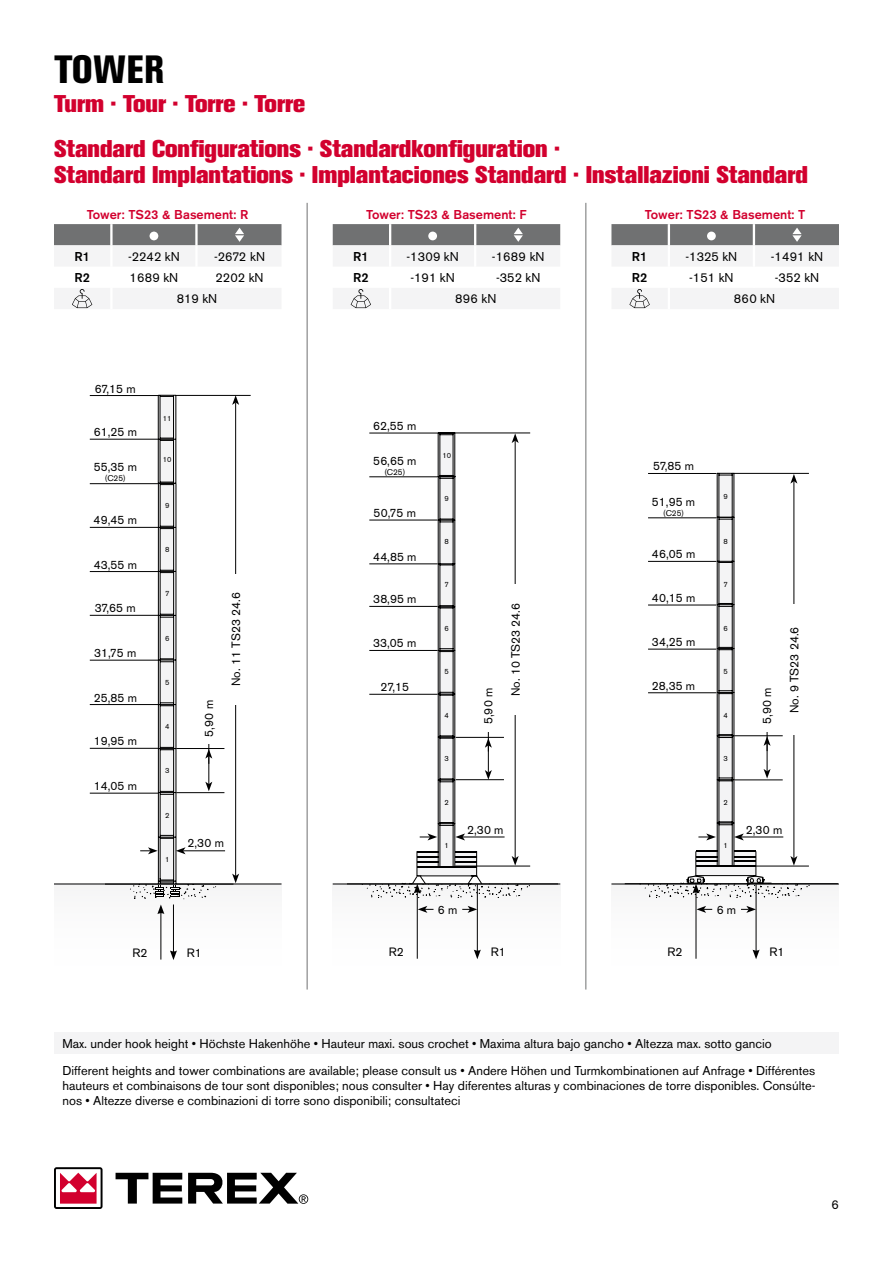
<style>
.page{position:relative;width:893px;height:1263px;background:#fff}
.page>*{position:absolute;margin:0;border:0;box-sizing:border-box;transform-origin:0 0}
.t1{font:800 condensed 39px "Akzidenz Grotesk BE";color:#000}
.t2{font:800 24px/25.5px "Akzidenz Grotesk BE";color:#d2002e}
.t3{font:12.75px/21.3px "Akzidenz Grotesk BE";color:#000}
.t4{font:500 12.75px "Akzidenz Grotesk BE";color:#d2002e}
.t5{font:500 12.75px "Akzidenz Grotesk BE";color:#000}
.t6{font:12px "Akzidenz Grotesk BE";color:#000}
.t7{font:8.25px "Akzidenz Grotesk BE";color:#000}
.t8{font:7.5px "Akzidenz Grotesk BE";color:#000}
</style>
<div class="page">
<hr style="left:54px;top:883px;width:227px;height:1px;background:#000">
<hr style="left:611px;top:883px;width:228px;height:1px;background:#000">
<hr style="left:333px;top:883px;width:227px;height:1px;background:#000">
<div style="left:158px;top:395px;width:18px;height:489px;background:#f4f4f5"></div>
<svg style="left:54px;top:1167px;width:49px;height:42px"></svg>
<svg style="left:116px;top:1173px;width:66px;height:30px"></svg>
<svg style="left:188px;top:1173px;width:120px;height:31px"></svg>
<svg style="left:611px;top:224px;width:228px;height:42px"></svg>
<div style="left:612px;top:288px;width:227px;height:21px;background:#f4f4f5"></div>
<svg style="left:54px;top:224px;width:227px;height:85px"></svg>
<svg style="left:333px;top:224px;width:227px;height:85px"></svg>
<hr style="left:90px;top:660px;width:68px;height:1px;background:#000">
<hr style="left:90px;top:793px;width:68px;height:1px;background:#000">
<hr style="left:90px;top:615px;width:68px;height:1px;background:#000">
<hr style="left:90px;top:748px;width:68px;height:1px;background:#000">
<hr style="left:90px;top:571px;width:68px;height:1px;background:#000">
<hr style="left:90px;top:704px;width:68px;height:1px;background:#000">
<hr style="left:90px;top:527px;width:68px;height:1px;background:#000">
<hr style="left:90px;top:439px;width:68px;height:1px;background:#000">
<hr style="left:90px;top:395px;width:68px;height:1px;background:#000">
<hr style="left:90px;top:483px;width:68px;height:1px;background:#000">
<hr style="left:176px;top:395px;width:75px;height:1px;background:#000">
<hr style="left:235px;top:402px;width:1px;height:474px;background:#000">
<svg style="left:232px;top:395px;width:7px;height:10px"></svg>
<svg style="left:234px;top:873px;width:5px;height:10px"></svg>
<div style="left:228px;top:574px;width:15px;height:130px;background:#fff"></div>
<hr style="left:160px;top:912px;width:1px;height:47px;background:#000">
<svg style="left:157px;top:904px;width:7px;height:10px"></svg>
<hr style="left:173px;top:904px;width:1px;height:49px;background:#000">
<svg style="left:170px;top:950px;width:7px;height:10px"></svg>
<svg style="left:697px;top:906px;width:15px;height:7px"></svg>
<svg style="left:741px;top:906px;width:15px;height:7px"></svg>
<svg style="left:418px;top:906px;width:15px;height:7px"></svg>
<svg style="left:462px;top:906px;width:15px;height:7px"></svg>
<hr style="left:696px;top:891px;width:1px;height:68px;background:#000">
<hr style="left:417px;top:891px;width:1px;height:68px;background:#000">
<hr style="left:756px;top:884px;width:1px;height:68px;background:#000">
<svg style="left:752px;top:949px;width:8px;height:10px"></svg>
<hr style="left:477px;top:884px;width:1px;height:68px;background:#000">
<svg style="left:474px;top:949px;width:7px;height:10px"></svg>
<hr style="left:307px;top:203px;width:1px;height:786px;background:#707172">
<hr style="left:586px;top:203px;width:1px;height:786px;background:#707172">
<svg style="left:104px;top:483px;width:130px;height:416px"></svg>
<svg style="left:155px;top:885px;width:25px;height:12px"></svg>
<div style="left:54px;top:1032px;width:785px;height:21px;background:#f4f4f5"></div>
<svg style="left:159px;top:438px;width:17px;height:3px"></svg>
<svg style="left:158px;top:482px;width:18px;height:2px"></svg>
<hr style="left:158px;top:395px;width:1px;height:88px;background:#000">
<hr style="left:176px;top:395px;width:1px;height:88px;background:#000">
<hr style="left:160px;top:395px;width:1px;height:88px;background:#000">
<hr style="left:173px;top:395px;width:1px;height:88px;background:#000">
<svg style="left:158px;top:395px;width:18px;height:2px"></svg>
<svg style="left:346px;top:432px;width:213px;height:466px"></svg>
<svg style="left:624px;top:473px;width:214px;height:425px"></svg>
<h1 class="t1" style="left:54px;top:47px;width:112px">TOWER</h1>
<h2 class="t2" style="left:54px;top:91px;width:253px">Turm · Tour · Torre · Torre</h2>
<h2 class="t2" style="left:54px;top:136px;width:755px">Standard Configurations · Standardkonfiguration ·<br>Standard Implantations · Implantaciones Standard · Installazioni Standard</h2>
<p class="t4" style="left:87px;top:206px;width:163px">Tower: TS23 &amp; Basement: R</p>
<p class="t5" style="left:74px;top:249px;width:17px">R1</p>
<p class="t3" style="left:128px;top:246px;width:53px">-2242 kN</p>
<p class="t3" style="left:214px;top:246px;width:53px">-2672 kN</p>
<p class="t5" style="left:74px;top:270px;width:17px">R2</p>
<p class="t3" style="left:130px;top:267px;width:50px">1689 kN</p>
<p class="t3" style="left:177px;top:267px;width:88px;text-indent:39px">2202 kN<br>819 kN</p>
<p class="t6" style="left:95px;top:381px;width:43px">67,15 m</p>
<p class="t6" style="left:94px;top:425px;width:45px">61,25 m</p>
<p class="t6" style="left:94px;top:460px;width:45px">55,35 m</p>
<p class="t7" style="left:105px;top:474px;width:22px">(C25)</p>
<p class="t6" style="left:94px;top:513px;width:45px">49,45 m</p>
<p class="t6" style="left:94px;top:557px;width:45px">43,55 m</p>
<p class="t6" style="left:95px;top:601px;width:43px">37,65 m</p>
<p class="t6" style="left:94px;top:646px;width:44px">31,75 m</p>
<p class="t6" style="left:94px;top:690px;width:45px">25,85 m</p>
<p class="t6" style="left:94px;top:734px;width:45px">19,95 m</p>
<p class="t6" style="left:94px;top:779px;width:45px">14,05 m</p>
<p class="t8" style="left:163px;top:414px;width:10px">11</p>
<p class="t8" style="left:163px;top:455px;width:10px">10</p>
<p class="t8" style="left:165px;top:501px;width:6px">9</p>
<p class="t8" style="left:165px;top:545px;width:6px">8</p>
<p class="t8" style="left:165px;top:589px;width:6px">7</p>
<p class="t8" style="left:165px;top:634px;width:6px">6</p>
<p class="t8" style="left:165px;top:678px;width:6px">5</p>
<p class="t8" style="left:165px;top:722px;width:6px">4</p>
<p class="t8" style="left:165px;top:766px;width:6px">3</p>
<p class="t8" style="left:165px;top:811px;width:6px">2</p>
<p class="t8" style="left:165px;top:855px;width:6px">1</p>
<p class="t6" style="left:202px;top:737px;width:38px;rotate:-90deg">5,90 m</p>
<p class="t6" style="left:229px;top:686px;width:95px;rotate:-90deg">No. 11 TS23 24.6</p>
<p class="t6" style="left:188px;top:836px;width:38px">2,30 m</p>
<p class="t6" style="left:132px;top:946px;width:16px">R2</p>
<p class="t6" style="left:187px;top:946px;width:16px">R1</p>
<p class="t4" style="left:366px;top:206px;width:162px">Tower: TS23 &amp; Basement: F</p>
<p class="t5" style="left:353px;top:249px;width:17px">R1</p>
<p class="t3" style="left:406px;top:246px;width:54px">-1309 kN</p>
<p class="t3" style="left:492px;top:246px;width:54px">-1689 kN</p>
<p class="t5" style="left:353px;top:270px;width:17px">R2</p>
<p class="t3" style="left:410px;top:267px;width:46px">-191 kN</p>
<p class="t3" style="left:455px;top:267px;width:87px;text-indent:41px">-352 kN<br>896 kN</p>
<p class="t6" style="left:373px;top:419px;width:45px">62,55 m</p>
<p class="t6" style="left:373px;top:453px;width:45px">56,65 m</p>
<p class="t7" style="left:384px;top:467px;width:22px">(C25)</p>
<p class="t6" style="left:374px;top:506px;width:44px">50,75 m</p>
<p class="t6" style="left:373px;top:549px;width:45px">44,85 m</p>
<p class="t8" style="left:442px;top:451px;width:10px">10</p>
<p class="t8" style="left:445px;top:493px;width:6px">9</p>
<p class="t8" style="left:445px;top:537px;width:6px">8</p>
<p class="t4" style="left:645px;top:206px;width:162px">Tower: TS23 &amp; Basement: T</p>
<p class="t5" style="left:632px;top:249px;width:17px">R1</p>
<p class="t3" style="left:685px;top:246px;width:53px">-1325 kN</p>
<p class="t3" style="left:771px;top:246px;width:54px">-1491 kN</p>
<p class="t5" style="left:632px;top:270px;width:17px">R2</p>
<p class="t3" style="left:689px;top:267px;width:46px">-151 kN</p>
<p class="t3" style="left:734px;top:267px;width:87px;text-indent:41px">-352 kN<br>860 kN</p>
<p class="t6" style="left:653px;top:459px;width:43px">57,85 m</p>
<p class="t6" style="left:652px;top:494px;width:45px">51,95 m</p>
<p class="t7" style="left:663px;top:508px;width:22px">(C25)</p>
<p class="t6" style="left:652px;top:547px;width:45px">46,05 m</p>
<p class="t8" style="left:723px;top:491px;width:6px">9</p>
<p class="t8" style="left:723px;top:537px;width:6px">8</p>
<p class="t8" style="left:445px;top:580px;width:6px">7</p>
<p class="t8" style="left:723px;top:580px;width:6px">7</p>
<p class="t6" style="left:373px;top:592px;width:45px">38,95 m</p>
<p class="t6" style="left:652px;top:591px;width:45px">40,15 m</p>
<p class="t6" style="left:508px;top:696px;width:95px;rotate:-90deg">No. 10 TS23 24.6</p>
<p class="t8" style="left:445px;top:624px;width:6px">6</p>
<p class="t8" style="left:723px;top:624px;width:6px">6</p>
<p class="t6" style="left:373px;top:636px;width:45px">33,05 m</p>
<p class="t6" style="left:652px;top:635px;width:45px">34,25 m</p>
<p class="t8" style="left:445px;top:667px;width:6px">5</p>
<p class="t8" style="left:723px;top:667px;width:6px">5</p>
<p class="t6" style="left:380px;top:680px;width:30px">27,15</p>
<p class="t6" style="left:652px;top:678px;width:45px">28,35 m</p>
<p class="t6" style="left:481px;top:724px;width:38px;rotate:-90deg">5,90 m</p>
<p class="t6" style="left:760px;top:724px;width:38px;rotate:-90deg">5,90 m</p>
<p class="t8" style="left:445px;top:711px;width:6px">4</p>
<p class="t8" style="left:723px;top:711px;width:6px">4</p>
<p class="t8" style="left:445px;top:754px;width:6px">3</p>
<p class="t8" style="left:723px;top:754px;width:6px">3</p>
<p class="t6" style="left:787px;top:713px;width:88px;rotate:-90deg">No. 9 TS23 24.6</p>
<p class="t8" style="left:445px;top:798px;width:6px">2</p>
<p class="t8" style="left:723px;top:798px;width:6px">2</p>
<p class="t6" style="left:467px;top:822px;width:38px">2,30 m</p>
<p class="t6" style="left:746px;top:822px;width:38px">2,30 m</p>
<p class="t8" style="left:445px;top:841px;width:6px">1</p>
<p class="t8" style="left:723px;top:841px;width:6px">1</p>
<p class="t6" style="left:438px;top:902px;width:21px">6 m</p>
<p class="t6" style="left:717px;top:902px;width:21px">6 m</p>
<p class="t6" style="left:389px;top:945px;width:16px">R2</p>
<p class="t6" style="left:491px;top:945px;width:16px">R1</p>
<p class="t6" style="left:667px;top:945px;width:16px">R2</p>
<p class="t6" style="left:769px;top:945px;width:16px">R1</p>
<p class="t3" style="left:63px;top:1032px;width:711px">Max. under hook height • Höchste Hakenhöhe • Hauteur maxi. sous crochet • Maxima altura bajo gancho • Altezza max. sotto gancio</p>
<p class="t3" style="left:63px;top:1063px;width:754px;line-height:15.3px;text-align:justify">Different heights and tower combinations are available; please consult us • Andere Höhen und Turmkombinationen auf Anfrage • Différentes hauteurs et combinaisons de tour sont disponibles; nous consulter • Hay diferentes alturas y combinaciones de torre disponibles. Consúlte&shy;nos • Altezze diverse e combinazioni di torre sono disponibili; consultateci</p>
<p class="t3" style="left:831px;top:1194px;width:9px">6</p>
</div>
